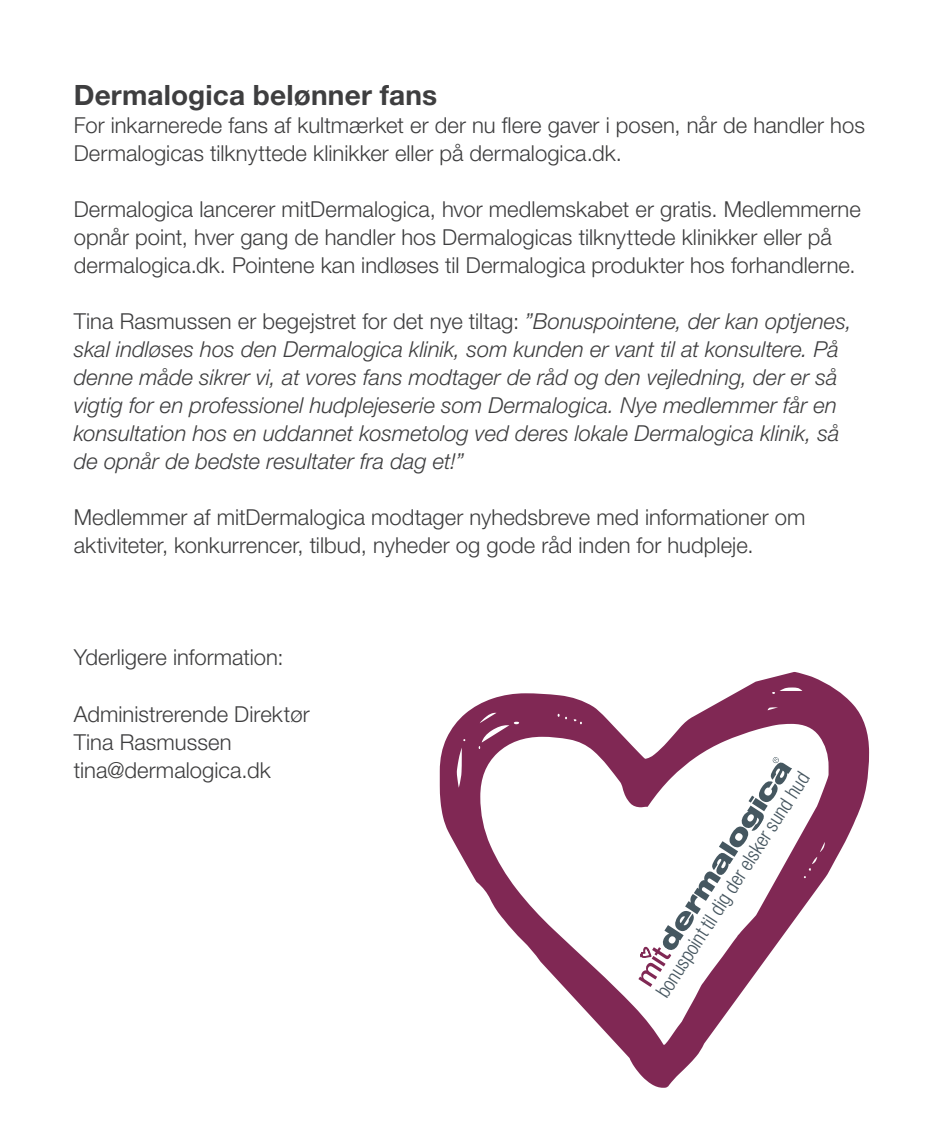
<style>
.page{position:relative;width:942px;height:1146px;background:#fff}
.page>*{position:absolute;margin:0;border:0;box-sizing:border-box;transform-origin:0 0}
.brodtekst{font:700 28px "Helvetica Neue LT Std";letter-spacing:.005em;color:#3e3e3f}
.brodtekst-2{font:300 22px/28px "Helvetica Neue LT Std";letter-spacing:.005em;color:#3e3e3f}
.brodtekst-3{font:italic 300 22px/28px "Helvetica Neue LT Std";color:#3e3e3f}
.t1{font:300 condensed 20.2px "Helvetica Neue LT Std";color:#45555f}
.s1{font-style:normal}
</style>
<div class="page">
<svg style="left:439px;top:672px;width:429px;height:415px"></svg>
<svg style="left:638px;top:756px;width:153px;height:231px"></svg>
<p class="brodtekst" style="left:74px;top:78px;width:365px">Dermalogica belønner fans</p>
<p class="brodtekst-2" style="left:74px;top:111px;width:792px">For inkarnerede fans af kultmærket er der nu flere gaver i posen, når de handler hos<br>Dermalogicas tilknyttede klinikker eller på dermalogica.dk.</p>
<p class="brodtekst-2" style="left:74px;top:195px;width:788px">Dermalogica lancerer mitDermalogica, hvor medlemskabet er gratis. Medlemmerne opnår point, hver gang de handler hos Dermalogicas tilknyttede klinikker eller på dermalogica.dk. Pointene kan indløses til Dermalogica produkter hos forhandlerne.</p>
<p class="brodtekst-3" style="left:74px;top:307px;width:779px"><span class="s1">Tina Rasmussen er begejstret for det nye tiltag:</span> ”Bonuspointene, der kan optjenes, skal indløses hos den Dermalogica klinik, som kunden er vant til at konsultere. På denne måde sikrer vi, at vores fans modtager de råd og den vejledning, der er så vigtig for en professionel hudplejeserie som Dermalogica. Nye medlemmer får en konsultation hos en uddannet kosmetolog ved deres lokale Dermalogica klinik, så de opnår de bedste resultater fra dag et!”</p>
<p class="brodtekst-2" style="left:74px;top:503px;width:733px">Medlemmer af mitDermalogica modtager nyhedsbreve med informationer om aktiviteter, konkurrencer, tilbud, nyheder og gode råd inden for hudpleje.</p>
<p class="brodtekst-2" style="left:74px;top:643px;width:211px">Yderligere information:</p>
<p class="brodtekst-2" style="left:74px;top:699px;width:237px">Administrerende Direktør</p>
<p class="brodtekst-2" style="left:74px;top:727px;width:159px">Tina Rasmussen</p>
<p class="brodtekst-2" style="left:74px;top:755px;width:198px">tina@dermalogica.dk</p>
<p class="t1" style="left:651px;top:988px;width:265px;rotate:-57deg">bonuspoint til dig der elsker sund hud</p>
</div>
